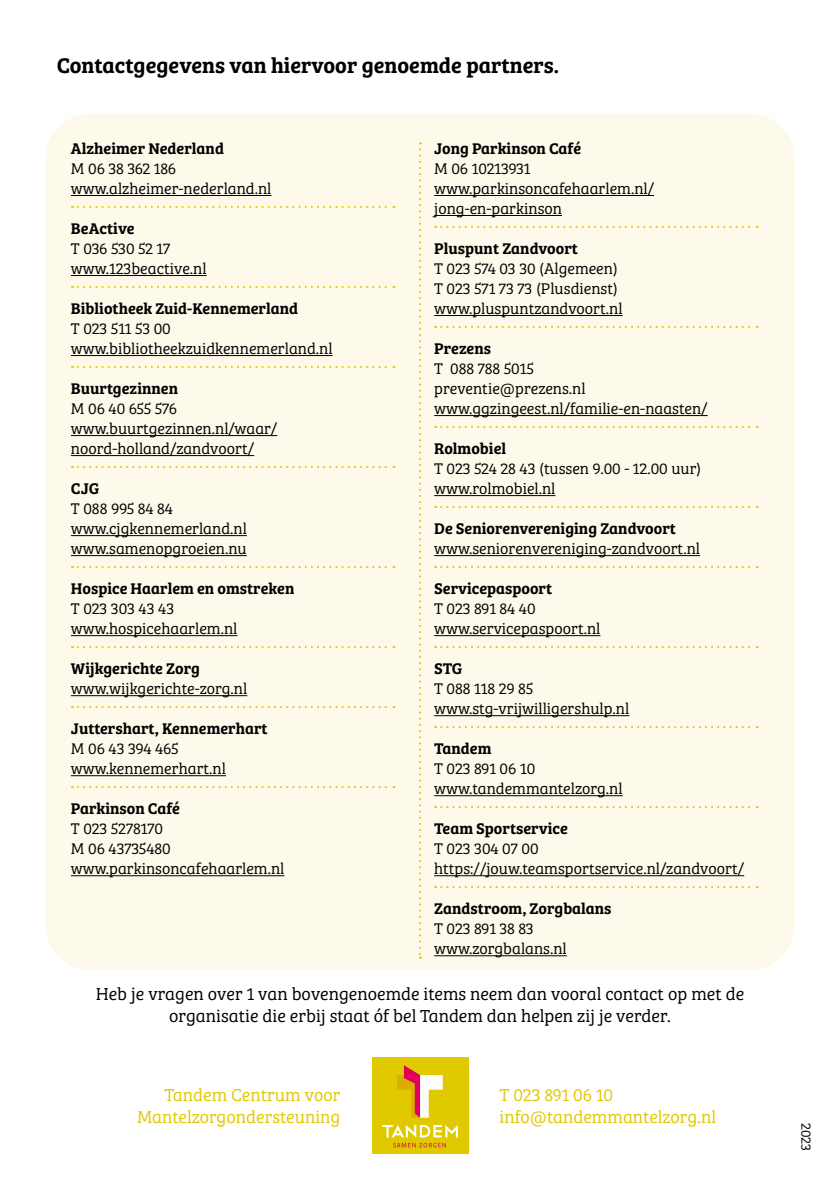
<style>
.page{position:relative;width:840px;height:1191px;background:#fff}
.page>*{position:absolute;margin:0;border:0;box-sizing:border-box;transform-origin:0 0}
.t1{font:22px "Bree Serif Sb";color:#000}
.t2{font:18px/22px "Bree Serif Lt";color:#000;text-align:center}
.t3{font:18px/22px "Bree Serif Lt";color:#e1c900;text-align:right}
.t4{font:16px/20px "Bree Serif Lt";color:#000}
.t5{font:16px "Bree Serif Sb";color:#000}
.t6{font:14px "Bree Serif Lt";color:#000}
</style>
<div class="page">
<div style="left:45px;top:113px;width:749px;height:857px;background:#fdfaeb;border-radius:45px"></div>
<div style="left:371px;top:1057px;width:97px;height:97px;background:#e1c900"></div>
<svg style="left:382px;top:1125px;width:75px;height:22px"></svg>
<svg style="left:397px;top:1065px;width:45px;height:52px"></svg>
<hr style="left:71px;top:195px;width:200px;height:1px;background:#000">
<hr style="left:71px;top:275px;width:135px;height:1px;background:#000">
<hr style="left:71px;top:355px;width:261px;height:1px;background:#000">
<hr style="left:71px;top:435px;width:206px;height:1px;background:#000">
<hr style="left:71px;top:455px;width:183px;height:1px;background:#000">
<hr style="left:71px;top:535px;width:176px;height:1px;background:#000">
<hr style="left:71px;top:555px;width:176px;height:1px;background:#000">
<hr style="left:71px;top:635px;width:166px;height:1px;background:#000">
<hr style="left:71px;top:695px;width:176px;height:1px;background:#000">
<hr style="left:71px;top:775px;width:155px;height:1px;background:#000">
<hr style="left:71px;top:875px;width:213px;height:1px;background:#000">
<svg style="left:72px;top:206px;width:322px;height:2px"></svg>
<svg style="left:72px;top:286px;width:322px;height:2px"></svg>
<svg style="left:72px;top:366px;width:322px;height:2px"></svg>
<svg style="left:72px;top:466px;width:322px;height:2px"></svg>
<svg style="left:72px;top:566px;width:322px;height:2px"></svg>
<svg style="left:72px;top:646px;width:322px;height:2px"></svg>
<svg style="left:72px;top:706px;width:322px;height:2px"></svg>
<svg style="left:72px;top:786px;width:322px;height:2px"></svg>
<hr style="left:434px;top:195px;width:219px;height:1px;background:#000">
<hr style="left:434px;top:215px;width:127px;height:1px;background:#000">
<hr style="left:434px;top:315px;width:188px;height:1px;background:#000">
<hr style="left:434px;top:415px;width:273px;height:1px;background:#000">
<hr style="left:434px;top:495px;width:121px;height:1px;background:#000">
<hr style="left:434px;top:555px;width:265px;height:1px;background:#000">
<hr style="left:434px;top:635px;width:166px;height:1px;background:#000">
<hr style="left:434px;top:715px;width:195px;height:1px;background:#000">
<hr style="left:434px;top:795px;width:188px;height:1px;background:#000">
<hr style="left:434px;top:875px;width:309px;height:1px;background:#000">
<hr style="left:434px;top:955px;width:132px;height:1px;background:#000">
<svg style="left:435px;top:226px;width:322px;height:2px"></svg>
<svg style="left:435px;top:326px;width:322px;height:2px"></svg>
<svg style="left:435px;top:426px;width:322px;height:2px"></svg>
<svg style="left:435px;top:506px;width:322px;height:2px"></svg>
<svg style="left:435px;top:566px;width:322px;height:2px"></svg>
<svg style="left:435px;top:646px;width:322px;height:2px"></svg>
<svg style="left:435px;top:726px;width:322px;height:2px"></svg>
<svg style="left:435px;top:806px;width:322px;height:2px"></svg>
<svg style="left:435px;top:886px;width:322px;height:2px"></svg>
<svg style="left:419px;top:142px;width:2px;height:816px"></svg>
<h1 class="t1" style="left:57px;top:48px;width:503px">Contactgegevens van hiervoor genoemde partners.</h1>
<p class="t5" style="left:71px;top:136px;width:154px">Alzheimer Nederland</p>
<p class="t4" style="left:71px;top:158px;width:202px">M 06 38 362 186 www.alzheimer-nederland.nl</p>
<p class="t5" style="left:71px;top:216px;width:65px">BeActive</p>
<p class="t4" style="left:71px;top:238px;width:137px">T 036 530 52 17 www.123beactive.nl</p>
<p class="t5" style="left:71px;top:296px;width:228px">Bibliotheek Zuid-Kennemerland</p>
<p class="t4" style="left:71px;top:318px;width:263px">T 023 511 53 00 www.bibliotheekzuidkennemerland.nl</p>
<p class="t5" style="left:71px;top:376px;width:109px">Buurtgezinnen</p>
<p class="t4" style="left:71px;top:398px;width:208px">M 06 40 655 576 www.buurtgezinnen.nl/waar/ noord-holland/zandvoort/</p>
<p class="t5" style="left:71px;top:476px;width:30px">CJG</p>
<p class="t4" style="left:71px;top:498px;width:177px">T 088 995 84 84 www.cjgkennemerland.nl www.samenopgroeien.nu</p>
<p class="t5" style="left:71px;top:576px;width:225px">Hospice Haarlem en omstreken</p>
<p class="t4" style="left:71px;top:598px;width:168px">T 023 303 43 43 www.hospicehaarlem.nl</p>
<p class="t5" style="left:71px;top:656px;width:130px">Wijkgerichte Zorg</p>
<p class="t4" style="left:71px;top:678px;width:178px">www.wijkgerichte-zorg.nl</p>
<p class="t5" style="left:71px;top:716px;width:198px">Juttershart, Kennemerhart</p>
<p class="t4" style="left:71px;top:738px;width:156px">M 06 43 394 465 www.kennemerhart.nl</p>
<p class="t5" style="left:71px;top:796px;width:110px">Parkinson Café</p>
<p class="t4" style="left:71px;top:818px;width:215px">T 023 5278170<br>M 06 43735480 www.parkinsoncafehaarlem.nl</p>
<p class="t5" style="left:434px;top:136px;width:148px">Jong Parkinson Café</p>
<p class="t4" style="left:434px;top:158px;width:221px">M 06 10213931 www.parkinsoncafehaarlem.nl/ jong-en-parkinson</p>
<p class="t5" style="left:434px;top:236px;width:145px">Pluspunt Zandvoort</p>
<p class="t4" style="left:434px;top:258px;width:190px">T 023 574 03 30 (Algemeen)<br>T 023 571 73 73 (Plusdienst) www.pluspuntzandvoort.nl</p>
<p class="t5" style="left:434px;top:336px;width:58px">Prezens</p>
<p class="t4" style="left:434px;top:358px;width:275px">T 088 788 5015<br>preventie@prezens.nl www.ggzingeest.nl/familie-en-naasten/</p>
<p class="t5" style="left:434px;top:436px;width:73px">Rolmobiel</p>
<p class="t4" style="left:434px;top:458px;width:269px">T 023 524 28 43 (tussen 9.00 - 12.00 uur) www.rolmobiel.nl</p>
<p class="t5" style="left:434px;top:516px;width:243px">De Seniorenvereniging Zandvoort</p>
<p class="t4" style="left:434px;top:538px;width:267px">www.seniorenvereniging-zandvoort.nl</p>
<p class="t5" style="left:434px;top:576px;width:120px">Servicepaspoort</p>
<p class="t4" style="left:434px;top:598px;width:168px">T 023 891 84 40 www.servicepaspoort.nl</p>
<p class="t5" style="left:434px;top:656px;width:30px">STG</p>
<p class="t4" style="left:434px;top:678px;width:196px">T 088 118 29 85 www.stg-vrijwilligershulp.nl</p>
<p class="t5" style="left:434px;top:736px;width:59px">Tandem</p>
<p class="t4" style="left:434px;top:758px;width:190px">T 023 891 06 10 www.tandemmantelzorg.nl</p>
<p class="t5" style="left:434px;top:816px;width:135px">Team Sportservice</p>
<p class="t4" style="left:434px;top:838px;width:311px">T 023 304 07 00 https://jouw.teamsportservice.nl/zandvoort/</p>
<p class="t5" style="left:434px;top:896px;width:179px">Zandstroom, Zorgbalans</p>
<p class="t4" style="left:434px;top:918px;width:134px">T 023 891 38 83 www.zorgbalans.nl</p>
<p class="t2" style="left:96px;top:981px;width:649px">Heb je vragen over 1 van bovengenoemde items neem dan vooral contact op met de organisatie die erbij staat óf bel Tandem dan helpen zij je verder.</p>
<p class="t3" style="left:137px;top:1083px;width:205px">Tandem Centrum voor<br>Mantelzorgondersteuning</p>
<p class="t3" style="left:499px;top:1083px;width:218px;text-align:left">T 023 891 06 10 info@tandemmantelzorg.nl</p>
<p class="t6" style="left:816px;top:1123px;width:29px;rotate:90deg">2023</p>
</div>
